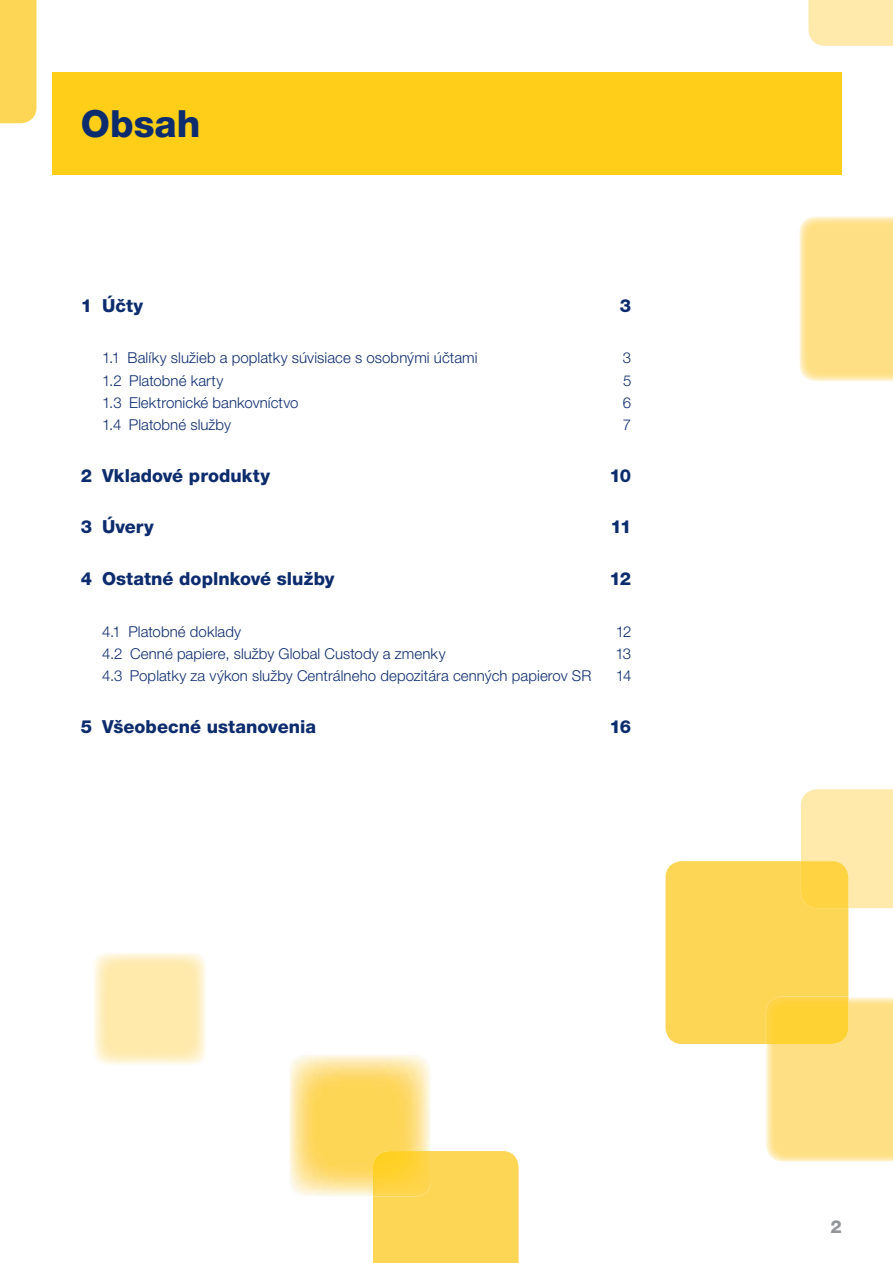
<style>
.page{position:relative;width:893px;height:1263px;background:#fff}
.page>*{position:absolute;margin:0;border:0;box-sizing:border-box;transform-origin:0 0}
.t1{font:800 37.5px "Helvetica Neue LT Pro";color:#0d2c6e}
.t2{font:800 18px "Helvetica Neue LT Pro";color:#0d2c6e}
.t3{font:800 18px "Helvetica Neue LT Pro";color:#939598}
.t4{font:300 15px "Helvetica Neue LT Pro";letter-spacing:.005em;color:#0d2c6e}
</style>
<div class="page">
<img style="left:766px;top:1044px;width:127px;height:117px">
<svg style="left:665px;top:789px;width:228px;height:255px"></svg>
<div style="left:373px;top:1151px;width:146px;height:112px;background:#fed656"></div>
<img style="left:289px;top:1055px;width:142px;height:141px">
<img style="left:373px;top:1151px;width:58px;height:45px">
<img style="left:94px;top:952px;width:112px;height:113px;border-radius:13px">
<div style="left:52px;top:72px;width:790px;height:102px;background:#fece19"></div>
<img style="left:799px;top:216px;width:94px;height:165px">
<div style="left:808px;top:0;width:85px;height:46px;background:#ffe9ab"></div>
<div style="left:0;top:0;width:36px;height:123px;background:#fed656"></div>
<h1 class="t1" style="left:81px;top:110px;width:121px">Obsah</h1>
<p class="t2" style="left:81px;top:299px;width:64px">1 Účty</p>
<p class="t2" style="left:620px;top:299px;width:13px">3</p>
<p class="t4" style="left:102px;top:352px;width:377px">1.1 Balíky služieb a poplatky súvisiace s osobnými účtami</p>
<p class="t4" style="left:623px;top:352px;width:10px">3</p>
<p class="t4" style="left:102px;top:375px;width:123px">1.2 Platobné karty</p>
<p class="t4" style="left:623px;top:375px;width:10px">5</p>
<p class="t4" style="left:102px;top:397px;width:198px">1.3 Elektronické bankovníctvo</p>
<p class="t4" style="left:623px;top:397px;width:10px">6</p>
<p class="t4" style="left:102px;top:419px;width:130px">1.4 Platobné služby</p>
<p class="t4" style="left:623px;top:419px;width:10px">7</p>
<p class="t2" style="left:81px;top:469px;width:191px">2 Vkladové produkty</p>
<p class="t2" style="left:609px;top:469px;width:23px">10</p>
<p class="t2" style="left:81px;top:520px;width:75px">3 Úvery</p>
<p class="t2" style="left:611px;top:520px;width:22px">11</p>
<p class="t2" style="left:81px;top:572px;width:255px">4 Ostatné doplnkové služby</p>
<p class="t2" style="left:610px;top:572px;width:23px">12</p>
<p class="t4" style="left:102px;top:626px;width:141px">4.1 Platobné doklady</p>
<p class="t4" style="left:616px;top:626px;width:17px">12</p>
<p class="t4" style="left:102px;top:648px;width:345px">4.2 Cenné papiere, služby Global Custody a zmenky</p>
<p class="t4" style="left:615px;top:648px;width:17px">13</p>
<p class="t4" style="left:102px;top:671px;width:491px">4.3 Poplatky za výkon služby Centrálneho depozitára cenných papierov SR</p>
<p class="t4" style="left:616px;top:671px;width:17px">14</p>
<p class="t2" style="left:81px;top:720px;width:237px">5 Všeobecné ustanovenia</p>
<p class="t2" style="left:609px;top:720px;width:23px">16</p>
<p class="t3" style="left:831px;top:1220px;width:13px">2</p>
</div>
